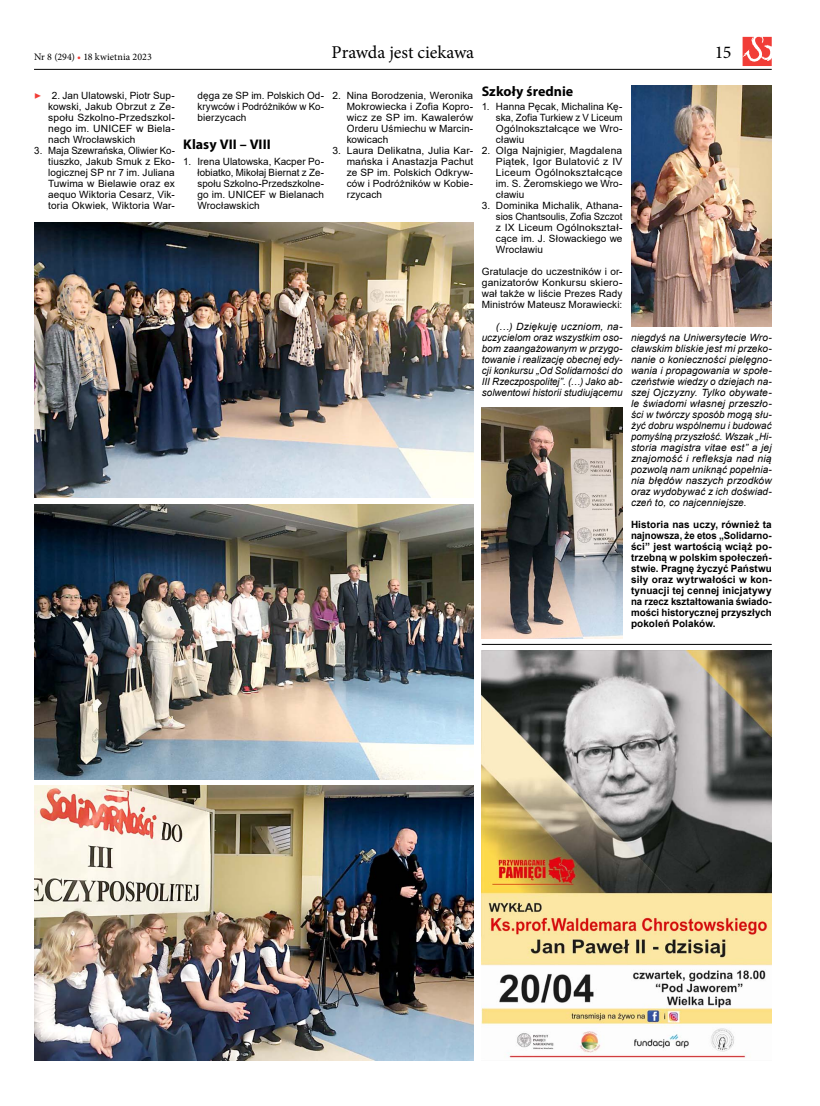
<style>
.page{position:relative;width:820px;height:1106px;background:#fff}
.page>*{position:absolute;margin:0;border:0;box-sizing:border-box;transform-origin:0 0}
.t1{font:18px "Minion Pro";color:#000}
.t2{font:700 14px "Myriad Pro";color:#000}
.t3{font:italic 12px "Minion Pro";color:#f13d37}
.t4{font:10px/11px "Arial";letter-spacing:.01em;color:#000;text-align:justify}
.t5{font:italic 10px/11px "Arial";letter-spacing:.005em;color:#000;text-align:justify}
.t6{font:700 10px/11px "Arial";letter-spacing:.005em;color:#000;text-align:justify}
.t7{font:10px/11px "Arial";letter-spacing:.01em;color:#000;text-align:justify;scale:.96 1}
.t8{font:10px "Minion Pro";color:#000}
.s1{color:#f13d37}
</style>
<div class="page">
<img style="left:481px;top:650px;width:290px;height:408px">
<hr style="left:481px;top:644px;width:290px;height:1px;background:#000">
<img style="left:481px;top:408px;width:141px;height:230px">
<img style="left:631px;top:85px;width:140px;height:241px">
<img style="left:34px;top:785px;width:439px;height:275px">
<img style="left:34px;top:223px;width:439px;height:274px">
<img style="left:34px;top:504px;width:439px;height:275px">
<hr style="left:34px;top:69px;width:737px;height:1px;background:#000">
<svg style="left:742px;top:37px;width:29px;height:29px"></svg>
<p class="t8" style="left:34px;top:50px;width:119px">Nr 8 (294) <span class="s1">•</span> 18 kwietnia 2023</p>
<h1 class="t1" style="left:331px;top:40px;width:144px">Prawda jest ciekawa</h1>
<h1 class="t1" style="left:714px;top:40px;width:18px">15</h1>
<p class="t4" style="left:48px;top:90px;width:128px;text-indent:4px">2. Jan Ulatowski, Piotr Sup&shy;kowski, Jakub Obrzut z Ze&shy;społu Szkolno-Przedszkol&shy;nego im. UNICEF w Biela&shy;nach Wrocławskich</p>
<p class="t7" style="left:48px;top:145px;width:133px;text-indent:-14px">3. Maja Szewrańska, Oliwier Ko&shy;tiuszko, Jakub Smuk z Eko&shy;logicznej SP nr 7 im. Juliana Tuwima w Bielawie oraz ex aequo Wiktoria Cesarz, Vik&shy;toria Okwiek, Wiktoria War-</p>
<p class="t3" style="left:34px;top:87px;width:9px">▶</p>
<p class="t4" style="left:197px;top:90px;width:128px">dęga ze SP im. Polskich Od&shy;krywców i Podróżników w Ko&shy;bierzycach</p>
<h2 class="t2" style="left:183px;top:135px;width:89px">Klasy VII – VIII</h2>
<p class="t4" style="left:197px;top:156px;width:128px;text-indent:-14px">1. Irena Ulatowska, Kacper Po&shy;łobiatko, Mikołaj Biernat z Ze&shy;społu Szkolno-Przedszkolne&shy;go im. UNICEF w Bielanach Wrocławskich</p>
<p class="t4" style="left:346px;top:90px;width:128px;text-indent:-14px">2. Nina Borodzenia, Weronika Mokrowiecka i Zofia Kopro&shy;wicz ze SP im. Kawalerów Orderu Uśmiechu w Marcin&shy;kowicach</p>
<p class="t4" style="left:346px;top:145px;width:128px;text-indent:-14px">3. Laura Delikatna, Julia Kar&shy;mańska i Anastazja Pachut ze SP im. Polskich Odkryw&shy;ców i Podróżników w Kobie&shy;rzycach</p>
<h2 class="t2" style="left:481px;top:82px;width:93px">Szkoły średnie</h2>
<p class="t4" style="left:495px;top:101px;width:128px;text-indent:-14px">1. Hanna Pęcak, Michalina Kę&shy;ska, Zofia Turkiew z V Liceum Ogólnokształcące we Wro&shy;cławiu</p>
<p class="t4" style="left:495px;top:145px;width:128px;text-indent:-14px">2. Olga Najnigier, Magdalena Piątek, Igor Bulatović z IV Liceum Ogólnokształcące im. S. Żeromskiego we Wro&shy;cławiu</p>
<p class="t4" style="left:495px;top:200px;width:128px;text-indent:-14px">3. Dominika Michalik, Athana&shy;sios Chantsoulis, Zofia Szczot z IX Liceum Ogólnokształ&shy;cące im. J. Słowackiego we Wrocławiu</p>
<p class="t4" style="left:481px;top:266px;width:142px">Gratulacje do uczestników i or&shy;ganizatorów Konkursu skiero&shy;wał także w liście Prezes Rady Ministrów Mateusz Morawiecki:</p>
<p class="t5" style="left:481px;top:321px;width:142px;text-indent:14px">(…) Dziękuję uczniom, na&shy;uczycielom oraz wszystkim oso&shy;bom zaangażowanym w przygo&shy;towanie i realizację obecnej edy&shy;cji konkursu „Od Solidarności do III Rzeczpospolitej”. (…) Jako ab&shy;solwentowi historii studiującemu</p>
<p class="t5" style="left:630px;top:332px;width:142px">niegdyś na Uniwersytecie Wro&shy;cławskim bliskie jest mi przeko&shy;nanie o konieczności pielęgno&shy;wania i propagowania w społe&shy;czeństwie wiedzy o dziejach na&shy;szej Ojczyzny. Tylko obywate&shy;le świadomi własnej przeszło&shy;ści w twórczy sposób mogą słu&shy;żyć dobru wspólnemu i budować pomyślną przyszłość. Wszak „Hi&shy;storia magistra vitae est” a jej znajomość i refleksja nad nią pozwolą nam uniknąć popełnia&shy;nia błędów naszych przodków oraz wydobywać z ich doświad&shy;czeń to, co najcenniejsze.</p>
<p class="t6" style="left:630px;top:519px;width:142px">Historia nas uczy, również ta najnowsza, że etos „Solidarno&shy;ści” jest wartością wciąż po&shy;trzebną w polskim społeczeń&shy;stwie. Pragnę życzyć Państwu siły oraz wytrwałości w kon&shy;tynuacji tej cennej inicjatywy na rzecz kształtowania świado&shy;mości historycznej przyszłych pokoleń Polaków.</p>
</div>
